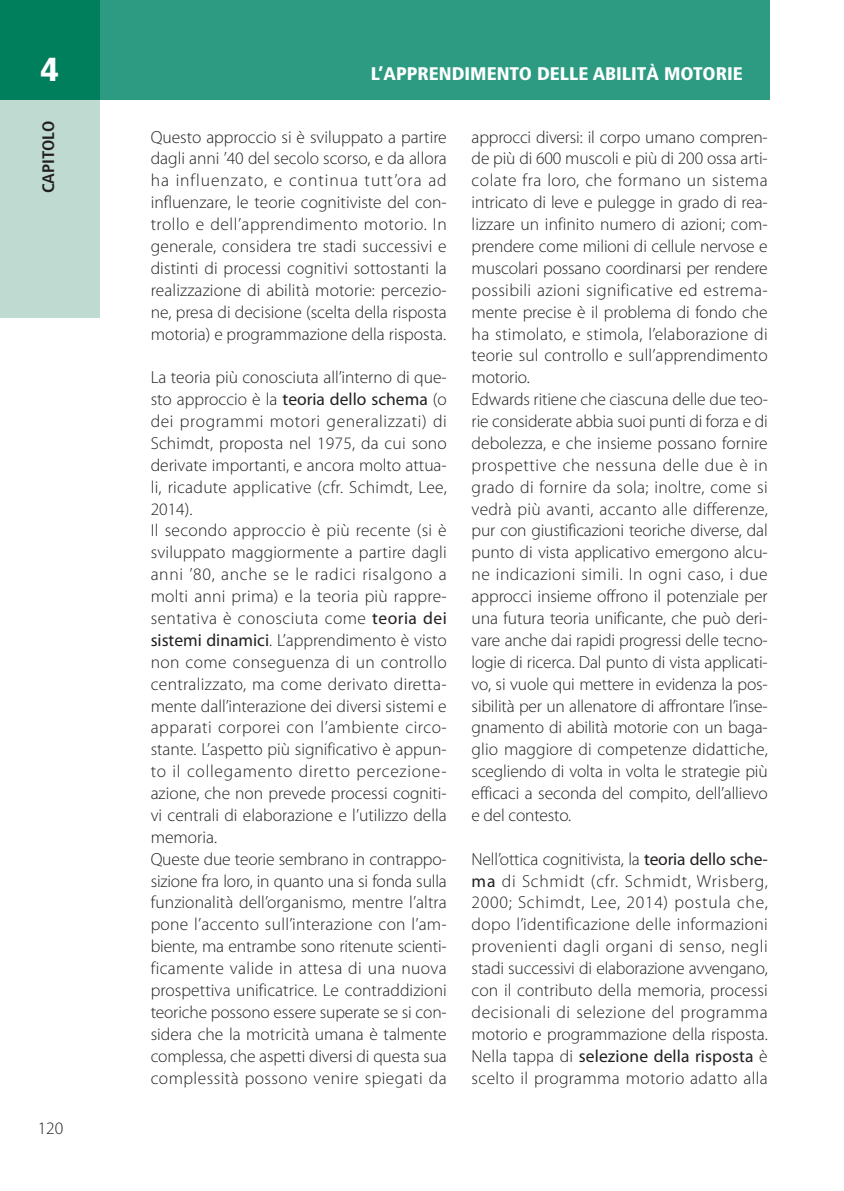
<style>
.page{position:relative;width:844px;height:1191px;background:#fff}
.page>*{position:absolute;margin:0;border:0;box-sizing:border-box;transform-origin:0 0}
.t1{font:900 condensed 33.25px "Frutiger";color:#fff;scale:1.05 1}
.t2{font:900 condensed 18.2px "Frutiger";color:#fff;scale:1.05 1}
.t3{font:300 17.5px/21.9px "Myriad Pro";color:#231f20;text-align:justify}
.t4{font:700 condensed 16.62px "Frutiger";color:#231f20;scale:1.05 1}
.s1{font-weight:400}
</style>
<div class="page">
<div style="left:0;top:0;width:99px;height:317px;background:#bedad1"></div>
<div style="left:0;top:0;width:769px;height:100px;background:#2c9b81"></div>
<div style="left:0;top:0;width:99px;height:100px;background:#007f5c"></div>
<h1 class="t1" style="left:40px;top:56px;width:19px">4</h1>
<p class="t2" style="left:370px;top:66px;width:356px">L’APPRENDIMENTO DELLE ABILITÀ MOTORIE</p>
<p class="t4" style="left:42px;top:193px;width:70px;rotate:-90deg">CAPITOLO</p>
<p class="t3" style="left:38px;top:1118px;width:27px">120</p>
<p class="t3" style="left:151px;top:127px;width:297px">Questo approccio si è sviluppato a partire dagli anni ’40 del secolo scorso, e da allora ha influenzato, e continua tutt’ora ad influenzare, le teorie cognitiviste del con&shy;trollo e dell’apprendimento motorio. In generale, considera tre stadi successivi e distinti di processi cognitivi sottostanti la realizzazione di abilità motorie: percezio&shy;ne, presa di decisione (scelta della risposta motoria) e programmazione della risposta.</p>
<p class="t3" style="left:151px;top:368px;width:297px;text-align:left">La teoria più conosciuta all’interno di que&shy;sto approccio è la <span class="s1">teoria dello schema</span> (o dei programmi motori generalizzati) di Schimdt, proposta nel 1975, da cui sono derivate importanti, e ancora molto attua&shy;li, ricadute applicative (cfr. Schimdt, Lee, 2014).<br>Il secondo approccio è più recente (si è sviluppato maggiormente a partire dagli anni ’80, anche se le radici risalgono a molti anni prima) e la teoria più rappre&shy;sentativa è conosciuta come <span class="s1">teoria dei sistemi dinamici</span>. L’apprendimento è visto non come conseguenza di un controllo centralizzato, ma come derivato diretta&shy;mente dall’interazione dei diversi sistemi e apparati corporei con l’ambiente circo&shy;stante. L’aspetto più significativo è appun&shy;to il collegamento diretto percezione&shy;azione, che non prevede processi cogniti&shy;vi centrali di elaborazione e l’utilizzo della memoria.<br>Queste due teorie sembrano in contrappo&shy;sizione fra loro, in quanto una si fonda sulla funzionalità dell’organismo, mentre l’altra pone l’accento sull’interazione con l’am&shy;biente, ma entrambe sono ritenute scienti&shy;ficamente valide in attesa di una nuova prospettiva unificatrice. Le contraddizioni teoriche possono essere superate se si con&shy;sidera che la motricità umana è talmente complessa, che aspetti diversi di questa sua complessità possono venire spiegati da</p>
<p class="t3" style="left:471px;top:127px;width:298px;text-align:left">approcci diversi: il corpo umano compren&shy;de più di 600 muscoli e più di 200 ossa arti&shy;colate fra loro, che formano un sistema intricato di leve e pulegge in grado di rea&shy;lizzare un infinito numero di azioni; com&shy;prendere come milioni di cellule nervose e muscolari possano coordinarsi per rendere possibili azioni significative ed estrema&shy;mente precise è il problema di fondo che ha stimolato, e stimola, l’elaborazione di teorie sul controllo e sull’apprendimento motorio.<br>Edwards ritiene che ciascuna delle due teo&shy;rie considerate abbia suoi punti di forza e di debolezza, e che insieme possano fornire prospettive che nessuna delle due è in grado di fornire da sola; inoltre, come si vedrà più avanti, accanto alle differenze, pur con giustificazioni teoriche diverse, dal punto di vista applicativo emergono alcu&shy;ne indicazioni simili. In ogni caso, i due approcci insieme offrono il potenziale per una futura teoria unificante, che può deri&shy;vare anche dai rapidi progressi delle tecno&shy;logie di ricerca. Dal punto di vista applicati&shy;vo, si vuole qui mettere in evidenza la pos&shy;sibilità per un allenatore di affrontare l’inse&shy;gnamento di abilità motorie con un baga&shy;glio maggiore di competenze didattiche, scegliendo di volta in volta le strategie più efficaci a seconda del compito, dell’allievo e del contesto.</p>
<p class="t3" style="left:471px;top:849px;width:297px">Nell’ottica cognitivista, la <span class="s1">teoria dello sche&shy;ma</span> di Schmidt (cfr. Schmidt, Wrisberg, 2000; Schimdt, Lee, 2014) postula che, dopo l’identificazione delle informazioni provenienti dagli organi di senso, negli stadi successivi di elaborazione avvengano, con il contributo della memoria, processi decisionali di selezione del programma motorio e programmazione della risposta.<br>Nella tappa di <span class="s1">selezione della risposta</span> è scelto il programma motorio adatto alla</p>
</div>
